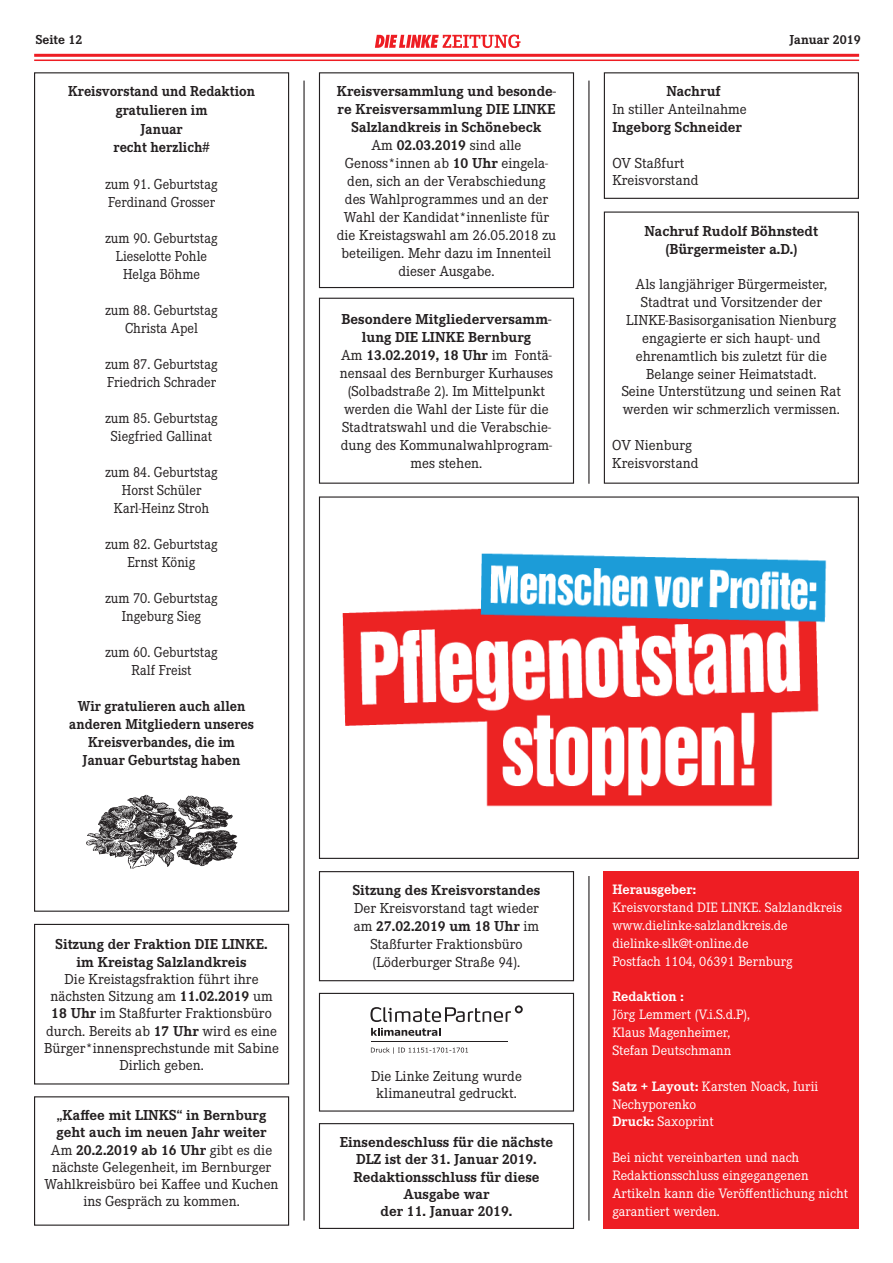
<style>
.page{position:relative;width:893px;height:1263px;background:#fff}
.page>*{position:absolute;margin:0;border:0;box-sizing:border-box;transform-origin:0 0}
.t1{font:15px/18px "Corporate E";color:#231f20;text-align:center}
.t2{font:15px/18px "Corporate E";color:#231f20;text-align:center;scale:.95 1}
.t3{font:700 15px/17.2px "Corporate E";color:#231f20;text-align:center}
.t4{font:700 15px/18.8px "Corporate E";color:#231f20;text-align:center;scale:.95 1}
.t5{font:14.1px/17.9px "Corporate E";color:#fff}
.t6{font:700 13.5px "Corporate E";color:#231f20}
.s1{font-weight:400}
.s2{font-weight:700}
</style>
<div class="page">
<div style="left:319px;top:993px;width:255px;height:118px;border:1px solid #231f20"></div>
<hr style="left:34px;top:54px;width:825px;height:3px;background:#ee1d23">
<hr style="left:34px;top:60px;width:825px;height:1px;background:#ee1d23">
<svg style="left:375px;top:35px;width:145px;height:13px"></svg>
<svg style="left:371px;top:1028px;width:70px;height:8px"></svg>
<hr style="left:371px;top:1041px;width:136px;height:1px;background:#231f20">
<svg style="left:370px;top:1005px;width:153px;height:17px"></svg>
<svg style="left:371px;top:1047px;width:97px;height:7px"></svg>
<div style="left:604px;top:871px;width:255px;height:358px;background:#ee1d23"></div>
<div style="left:319px;top:1123px;width:255px;height:106px;border:1px solid #231f20"></div>
<div style="left:34px;top:1096px;width:255px;height:130px;border:1px solid #231f20"></div>
<div style="left:34px;top:72px;width:255px;height:840px;border:1px solid #231f20"></div>
<hr style="left:588px;top:81px;width:1px;height:403px;background:#231f20">
<hr style="left:588px;top:876px;width:1px;height:344px;background:#231f20">
<hr style="left:303px;top:81px;width:2px;height:1139px;background:#231f20">
<div style="left:319px;top:72px;width:255px;height:216px;border:1px solid #231f20"></div>
<div style="left:604px;top:72px;width:255px;height:127px;border:1px solid #231f20"></div>
<img style="left:87px;top:794px;width:150px;height:74px">
<div style="left:34px;top:924px;width:255px;height:160px;border:1px solid #231f20"></div>
<img style="left:342px;top:553px;width:485px;height:254px">
<div style="left:319px;top:298px;width:255px;height:186px;border:1px solid #231f20"></div>
<div style="left:319px;top:871px;width:255px;height:110px;border:1px solid #231f20"></div>
<div style="left:604px;top:211px;width:255px;height:273px;border:1px solid #231f20"></div>
<p class="t6" style="left:36px;top:32px;width:48px">Seite 12</p>
<p class="t6" style="left:789px;top:32px;width:73px">Januar 2019</p>
<p class="t4" style="left:68px;top:82px;width:198px">Kreisvorstand und Redaktion gratulieren im<br>Januar<br>recht herzlich<span class="s1">#</span></p>
<p class="t2" style="left:105px;top:175px;width:120px;text-align:left">zum 91. Geburtstag<br>Ferdinand Grosser</p>
<p class="t2" style="left:105px;top:229px;width:120px">zum 90. Geburtstag<br>Lieselotte Pohle<br>Helga Böhme</p>
<p class="t2" style="left:105px;top:301px;width:120px">zum 88. Geburtstag<br>Christa Apel</p>
<p class="t2" style="left:105px;top:355px;width:120px;text-align:left">zum 87. Geburtstag<br>Friedrich Schrader</p>
<p class="t2" style="left:105px;top:409px;width:120px">zum 85. Geburtstag<br>Siegfried Gallinat</p>
<p class="t2" style="left:105px;top:463px;width:120px">zum 84. Geburtstag<br>Horst Schüler<br>Karl-Heinz Stroh</p>
<p class="t2" style="left:105px;top:535px;width:120px">zum 82. Geburtstag<br>Ernst König</p>
<p class="t2" style="left:105px;top:589px;width:120px">zum 70. Geburtstag<br>Ingeburg Sieg</p>
<p class="t2" style="left:105px;top:643px;width:120px">zum 60. Geburtstag<br>Ralf Freist</p>
<p class="t4" style="left:69px;top:697px;width:196px;line-height:18px">Wir gratulieren auch allen anderen Mitgliedern unseres<br>Kreisverbandes, die im<br>Januar Geburtstag haben</p>
<p class="t1" style="left:44px;top:936px;width:236px;line-height:17.2px"><span class="s2">Sitzung der Fraktion DIE LINKE.<br>im Kreistag Salzlandkreis<br></span>Die Kreistagsfraktion führt ihre nächsten Sitzung am <span class="s2">11.02.2019</span> um<br><span class="s2">18 Uhr</span> im Staßfurter Fraktionsbüro durch. Bereits ab <span class="s2">17 Uhr</span> wird es eine<br>Bürger*innensprechstunde mit Sabine<br>Dirlich geben.</p>
<p class="t1" style="left:45px;top:1107px;width:235px;line-height:17.2px"><span class="s2">„Kaffee mit LINKS“ in Bernburg geht auch im neuen Jahr weiter<br></span>Am <span class="s2">20.2.2019 ab 16 Uhr</span> gibt es die nächste Gelegenheit, im Bernburger<br>Wahlkreisbüro bei Kaffee und Kuchen ins Gespräch zu kommen.</p>
<p class="t1" style="left:337px;top:82px;width:221px"><span class="s2">Kreisversammlung und besonde&shy;re Kreisversammlung DIE LINKE<br>Salzlandkreis in Schönebeck<br></span>Am <span class="s2">02.03.2019</span> sind alle<br>Genoss*innen ab <span class="s2">10 Uhr</span> eingela&shy;den, sich an der Verabschiedung des Wahlprogrammes und an der<br>Wahl der Kandidat*innenliste für die Kreistagswahl am 26.05.2018 zu beteiligen. Mehr dazu im Innenteil dieser Ausgabe.</p>
<p class="t1" style="left:340px;top:311px;width:215px"><span class="s2">Besondere Mitgliederversamm&shy;lung DIE LINKE Bernburg<br></span>Am <span class="s2">13.02.2019, 18 Uhr</span> im Fontä&shy;nensaal des Bernburger Kurhauses (Solbadstraße 2). Im Mittelpunkt werden die Wahl der Liste für die<br>Stadtratswahl und die Verabschie&shy;dung des Kommunalwahlprogram&shy;mes stehen.</p>
<p class="t3" style="left:612px;top:82px;width:136px;line-height:17.9px;text-align:left;text-indent:54px">Nachruf<br><span class="s1">In stiller Anteilnahme<br></span>Ingeborg Schneider</p>
<p class="t1" style="left:612px;top:154px;width:88px;text-align:left">OV Staßfurt<br>Kreisvorstand</p>
<p class="t3" style="left:644px;top:222px;width:175px;line-height:17.9px">Nachruf Rudolf Böhnstedt (Bürgermeister a.D.)</p>
<p class="t1" style="left:622px;top:276px;width:221px">Als langjähriger Bürgermeister, Stadtrat und Vorsitzender der LINKE-Basisorganisation Nienburg engagierte er sich haupt- und ehrenamtlich bis zuletzt für die Belange seiner Heimatstadt.<br>Seine Unterstützung und seinen Rat werden wir schmerzlich vermissen.</p>
<p class="t1" style="left:612px;top:436px;width:88px;text-align:left">OV Nienburg<br>Kreisvorstand</p>
<p class="t1" style="left:353px;top:881px;width:189px"><span class="s2">Sitzung des Kreisvorstandes<br></span>Der Kreisvorstand tagt wieder am <span class="s2">27.02.2019 um 18 Uhr</span> im<br>Staßfurter Fraktionsbüro (Löderburger Straße 94).</p>
<p class="t1" style="left:371px;top:1068px;width:152px;line-height:16.8px">Die Linke Zeitung wurde klimaneutral gedruckt.</p>
<p class="t3" style="left:340px;top:1134px;width:215px">Einsendeschluss für die nächste<br>DLZ ist der 31. Januar 2019.<br>Redaktionsschluss für diese<br>Ausgabe war<br>der 11. Januar 2019.</p>
<p class="t5" style="left:612px;top:881px;width:231px"><span class="s2">Herausgeber:<br></span>Kreisvorstand DIE LINKE. Salzlandkreis www.dielinke-salzlandkreis.de dielinke-slk@t-online.de<br>Postfach 1104, 06391 Bernburg</p>
<p class="t5" style="left:612px;top:988px;width:139px"><span class="s2">Redaktion :<br></span>Jörg Lemmert (V.i.S.d.P),<br>Klaus Magenheimer,<br>Stefan Deutschmann</p>
<p class="t5" style="left:612px;top:1077px;width:208px"><span class="s2">Satz + Layout:</span> Karsten Noack, Iurii<br>Nechyporenko<br><span class="s2">Druck:</span> Saxoprint</p>
<p class="t5" style="left:612px;top:1149px;width:237px">Bei nicht vereinbarten und nach<br>Redaktionsschluss eingegangenen<br>Artikeln kann die Veröffentlichung nicht garantiert werden.</p>
</div>
